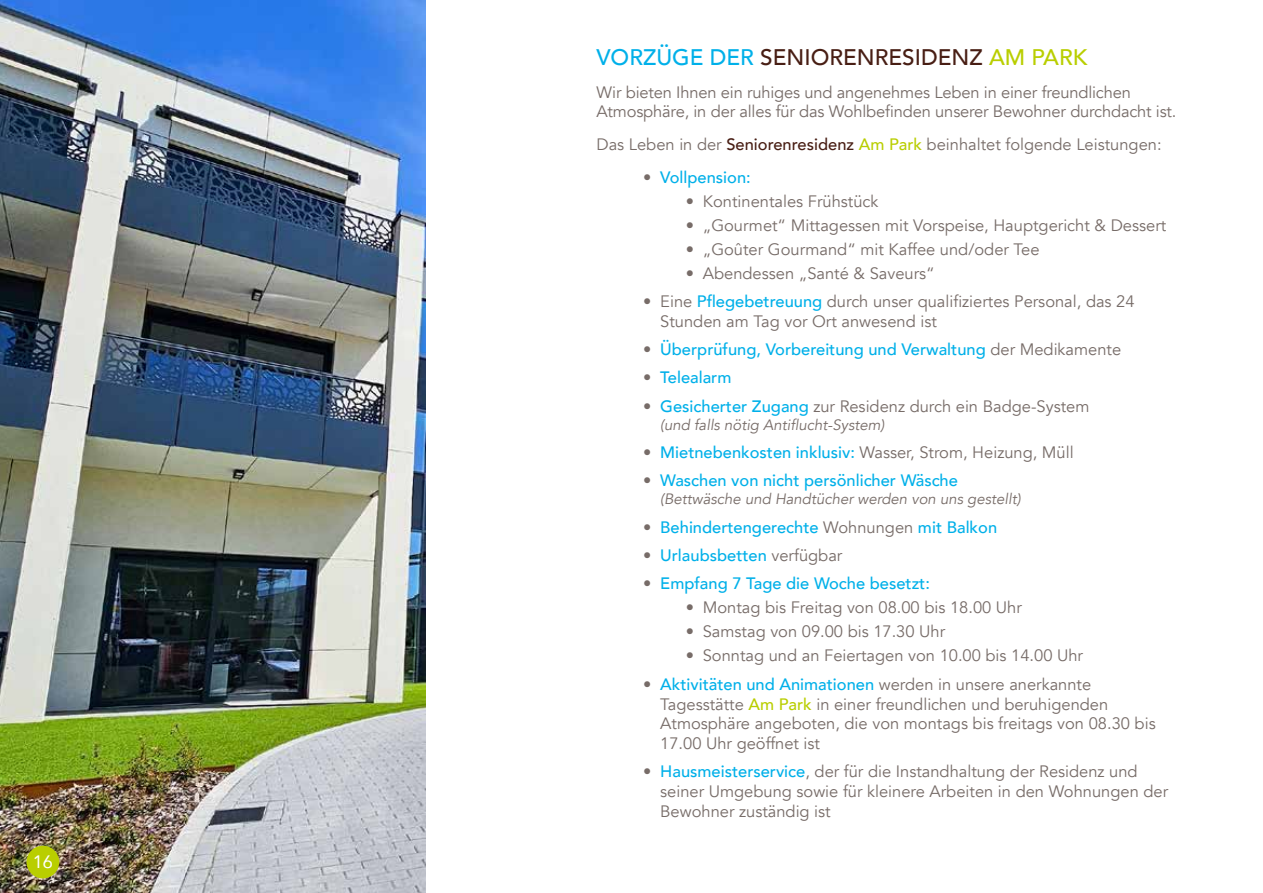
<style>
.page{position:relative;width:1263px;height:893px;background:#fff}
.page>*{position:absolute;margin:0;border:0;box-sizing:border-box;transform-origin:0 0}
.t1{font:500 22.5px "Avenir";color:#481e14}
.t2{font:18px "Avenir";color:#fff}
.t3{font:16.5px/19.8px "Avenir";color:#776c68}
.t4{font:500 16.5px "Avenir";color:#00b0e9}
.t5{font:italic 15px "Avenir";color:#776c68}
.s1{color:#00b0e9}
.s2{color:#b9ce00}
.s3{font-weight:500;color:#481e14}
.s4{font-weight:500;color:#b9ce00}
.s5{color:#776c68}
.s6{font-weight:500;color:#00b0e9}
.s7{font-weight:400;color:#776c68}
.s8{font-weight:500}
</style>
<div class="page">
<img style="left:0;top:0;width:425px;height:893px">
<div style="left:27px;top:846px;width:32px;height:32px;background:#b9ce00;border-radius:50%"></div>
<p class="t2" style="left:33px;top:847px;width:22px">16</p>
<h1 class="t1" style="left:596px;top:38px;width:492px"><span class="s1">VORZÜGE DER</span> SENIORENRESIDENZ <span class="s2">AM PARK</span></h1>
<p class="t3" style="left:596px;top:82px;width:581px">Wir bieten Ihnen ein ruhiges und angenehmes Leben in einer freundlichen<br>Atmosphäre, in der alles für das Wohlbefinden unserer Bewohner durchdacht ist.</p>
<p class="t3" style="left:596px;top:135px;width:567px">Das Leben in der <span class="s3">Seniorenresidenz</span> <span class="s4">Am Park</span> beinhaltet folgende Leistungen:</p>
<p class="t4" style="left:643px;top:162px;width:109px"><span class="s5">•</span> Vollpension:</p>
<p class="t3" style="left:686px;top:191px;width:194px">• Kontinentales Frühstück</p>
<p class="t3" style="left:686px;top:215px;width:482px">• „Gourmet“ Mittagessen mit Vorspeise, Hauptgericht &amp; Dessert</p>
<p class="t3" style="left:686px;top:239px;width:355px">• „Goûter Gourmand“ mit Kaffee und/oder Tee</p>
<p class="t3" style="left:686px;top:263px;width:251px">• Abendessen „Santé &amp; Saveurs“</p>
<p class="t3" style="left:660px;top:292px;width:476px;text-indent:-17px">• Eine <span class="s6">Pflegebetreuung</span> durch unser qualifiziertes Personal, das 24<br>Stunden am Tag vor Ort anwesend ist</p>
<p class="t4" style="left:643px;top:335px;width:479px"><span class="s5">•</span> Überprüfung, Vorbereitung und Verwaltung <span class="s7">der Medikamente</span></p>
<p class="t4" style="left:643px;top:363px;width:90px"><span class="s5">•</span> Telealarm</p>
<p class="t3" style="left:643px;top:396px;width:448px"><span class="s8">•</span> <span class="s6">Gesicherter Zugang</span> zur Residenz durch ein Badge-System</p>
<p class="t5" style="left:660px;top:416px;width:226px">(und falls nötig Antiflucht-System)</p>
<p class="t3" style="left:643px;top:443px;width:432px"><span class="s8">•</span> <span class="s6">Mietnebenkosten inklusiv:</span> Wasser, Strom, Heizung, Müll</p>
<p class="t4" style="left:643px;top:466px;width:316px"><span class="s5">•</span> Waschen von nicht persönlicher Wäsche</p>
<p class="t5" style="left:660px;top:490px;width:362px">(Bettwäsche und Handtücher werden von uns gestellt)</p>
<p class="t4" style="left:643px;top:513px;width:355px"><span class="s5">•</span> Behindertengerechte <span class="s7">Wohnungen</span> mit Balkon</p>
<p class="t4" style="left:643px;top:541px;width:201px"><span class="s5">•</span> Urlaubsbetten <span class="s7">verfügbar</span></p>
<p class="t4" style="left:643px;top:569px;width:288px"><span class="s5">•</span> Empfang 7 Tage die Woche besetzt:</p>
<p class="t3" style="left:686px;top:598px;width:338px">• Montag bis Freitag von 08.00 bis 18.00 Uhr</p>
<p class="t3" style="left:686px;top:622px;width:261px">• Samstag von 09.00 bis 17.30 Uhr</p>
<p class="t3" style="left:686px;top:646px;width:399px">• Sonntag und an Feiertagen von 10.00 bis 14.00 Uhr</p>
<p class="t3" style="left:660px;top:674px;width:497px;text-indent:-17px"><span class="s8">•</span> <span class="s6">Aktivitäten und Animationen</span> werden in unsere anerkannte Tagesstätte <span class="s4">Am Park</span> in einer freundlichen und beruhigenden Atmosphäre angeboten, die von montags bis freitags von 08.30 bis 17.00 Uhr geöffnet ist</p>
<p class="t3" style="left:660px;top:762px;width:509px;text-indent:-17px"><span class="s8">•</span> <span class="s6">Hausmeisterservice</span>, der für die Instandhaltung der Residenz und seiner Umgebung sowie für kleinere Arbeiten in den Wohnungen der<br>Bewohner zuständig ist</p>
</div>
